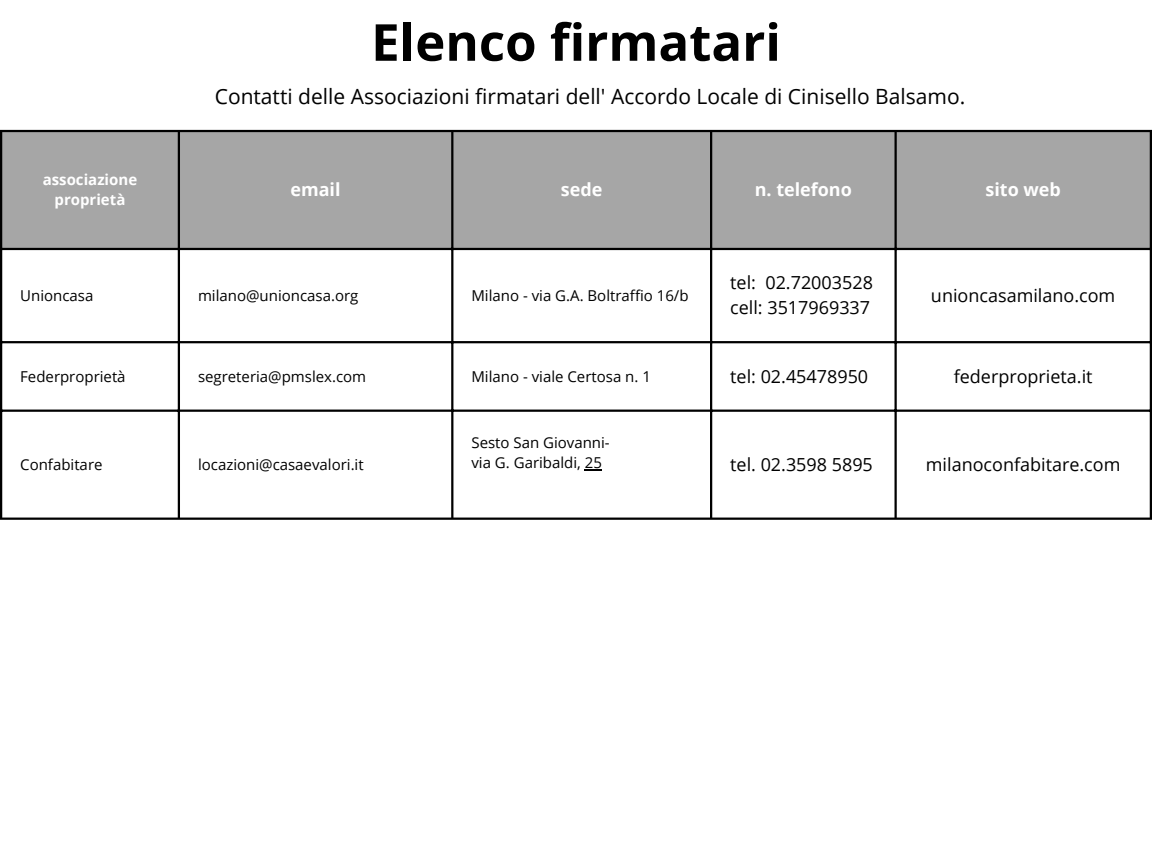
<style>
.page{position:relative;width:1152px;height:864px;background:#fff}
.page>*{position:absolute;margin:0;border:0;box-sizing:border-box;transform-origin:0 0}
.t1{font:700 51px "Open Sans";color:#000}
.t2{font:21px "Open Sans";color:#000}
.t3{font:18px/24.8px "Open Sans";color:#000}
.t4{font:700 18px "Open Sans";color:#fff}
.t5{font:15px "Open Sans";color:#000}
.t6{font:700 15px "Open Sans";color:#fff}
</style>
<div class="page">
<div style="left:2px;top:132px;width:1148px;height:116px;background:#a6a6a6"></div>
<svg style="left:585px;top:469px;width:17px;height:1px"></svg>
<hr style="left:0;top:132px;width:2px;height:386px;background:#000">
<hr style="left:178px;top:132px;width:2px;height:386px;background:#000">
<hr style="left:451px;top:132px;width:2px;height:386px;background:#000">
<hr style="left:710px;top:132px;width:2px;height:386px;background:#000">
<hr style="left:895px;top:132px;width:2px;height:386px;background:#000">
<hr style="left:1150px;top:132px;width:2px;height:386px;background:#000">
<hr style="left:0;top:130px;width:1152px;height:2px;background:#000">
<hr style="left:0;top:248px;width:1152px;height:2px;background:#000">
<hr style="left:0;top:341px;width:1152px;height:2px;background:#000">
<hr style="left:0;top:410px;width:1152px;height:2px;background:#000">
<hr style="left:0;top:518px;width:1152px;height:2px;background:#000">
<h1 class="t6" style="left:43px;top:169px;width:96px">associazione</h1>
<p class="t6" style="left:55px;top:189px;width:72px">proprietà</p>
<p class="t1" style="left:371px;top:6px;width:411px">Elenco firmatari</p>
<p class="t2" style="left:215px;top:82px;width:752px">Contatti delle Associazioni firmatari dell' Accordo Locale di Cinisello Balsamo.</p>
<p class="t4" style="left:291px;top:177px;width:52px">email</p>
<p class="t4" style="left:561px;top:177px;width:43px">sede</p>
<p class="t4" style="left:755px;top:177px;width:99px">n. telefono</p>
<p class="t4" style="left:985px;top:177px;width:77px">sito web</p>
<p class="t5" style="left:20px;top:285px;width:75px">Unioncasa</p>
<p class="t5" style="left:198px;top:285px;width:162px">milano@unioncasa.org</p>
<p class="t5" style="left:471px;top:285px;width:219px">Milano - via G.A. Boltraffio 16/b</p>
<p class="t3" style="left:730px;top:270px;width:144px">tel: 02.72003528 cell: 3517969337</p>
<p class="t3" style="left:931px;top:282px;width:186px">unioncasamilano.com</p>
<p class="t5" style="left:20px;top:366px;width:107px">Federproprietà</p>
<p class="t5" style="left:198px;top:366px;width:170px">segreteria@pmslex.com</p>
<p class="t5" style="left:471px;top:366px;width:181px">Milano - viale Certosa n. 1</p>
<p class="t3" style="left:730px;top:363px;width:140px">tel: 02.45478950</p>
<p class="t3" style="left:954px;top:363px;width:140px">federproprieta.it</p>
<p class="t5" style="left:20px;top:454px;width:84px">Confabitare</p>
<p class="t5" style="left:198px;top:454px;width:167px">locazioni@casaevalori.it</p>
<p class="t5" style="left:471px;top:432px;width:140px">Sesto San Giovanni-</p>
<p class="t5" style="left:471px;top:452px;width:132px">via G. Garibaldi, 25</p>
<p class="t3" style="left:730px;top:452px;width:144px">tel. 02.3598 5895</p>
<p class="t3" style="left:926px;top:452px;width:196px">milanoconfabitare.com</p>
</div>
